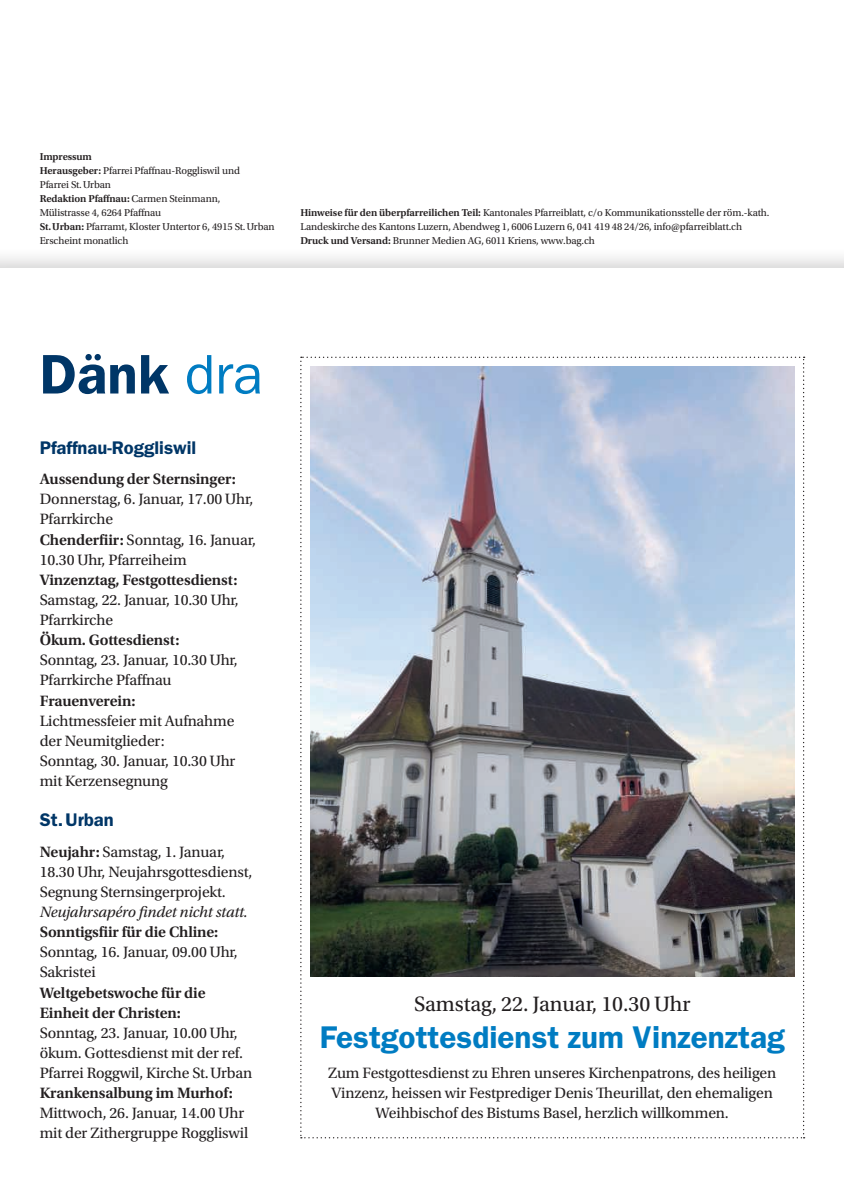
<style>
.page{position:relative;width:844px;height:1191px;background:#fff}
.page>*{position:absolute;margin:0;border:0;box-sizing:border-box;transform-origin:0 0}
.t1{font:600 56px "ITC Franklin Gothic Std";color:#003667}
.t2{font:600 31.5px "ITC Franklin Gothic Std";color:#007cc2}
.t3{font:21.88px "Utopia Std";color:#231f20}
.t4{font:600 18.38px "ITC Franklin Gothic Std";color:#003667}
.t5{font:15.75px/20.1px "Utopia Std";letter-spacing:-.01em;color:#231f20}
.t6{font:600 15.75px/20.1px "Utopia Std";letter-spacing:-.01em;color:#231f20}
.t7{font:italic 15.75px "Utopia Std";letter-spacing:-.01em;color:#231f20}
.t8{font:10.5px/14px "Utopia Std";letter-spacing:-.01em;color:#231f20}
.s1{font-weight:600}
.s2{font-weight:400;color:#007cc2}
</style>
<div class="page">
<div style="left:0;top:246px;width:843px;height:945px;background:#231f20;opacity:.2"></div>
<div style="left:0;top:268px;width:843px;height:923px;background:#fff"></div>
<svg style="left:300px;top:357px;width:504px;height:781px"></svg>
<img style="left:310px;top:366px;width:484px;height:610px">
<p class="t8" style="left:40px;top:150px;width:236px"><span class="s1">Impressum<br>Herausgeber:</span> Pfarrei Pfaffnau-Roggliswil und<br>Pfarrei St.Urban<br><span class="s1">Redaktion Pfaffnau:</span> Carmen Steinmann,<br>Mülistrasse 4, 6264 Pfaffnau<br><span class="s1">St.Urban:</span> Pfarramt, Kloster Untertor 6, 4915 St.Urban<br>Erscheint monatlich</p>
<p class="t8" style="left:300px;top:206px;width:470px"><span class="s1">Hinweise für den überpfarreilichen Teil:</span> Kantonales Pfarreiblatt, c/o Kommunikationsstelle der röm.-kath.<br>Landeskirche des Kantons Luzern, Abendweg 1, 6006 Luzern 6, 041 419 48 24/26, info@pfarreiblatt.ch<br><span class="s1">Druck und Versand:</span> Brunner Medien AG, 6011 Kriens, www.bag.ch</p>
<h1 class="t1" style="left:40px;top:341px;width:225px">Dänk <span class="s2">dra</span></h1>
<p class="t4" style="left:40px;top:437px;width:158px">Pfaffnau-Roggliswil</p>
<p class="t6" style="left:40px;top:469px;width:198px">Aussendung der Sternsinger:</p>
<p class="t5" style="left:40px;top:489px;width:218px">Donnerstag, 6. Januar, 17.00 Uhr,<br>Pfarrkirche<br><span class="s1">Chenderfiir:</span> Sonntag, 16. Januar,<br>10.30 Uhr, Pfarreiheim</p>
<p class="t6" style="left:40px;top:570px;width:199px">Vinzenztag, Festgottesdienst:</p>
<p class="t5" style="left:40px;top:590px;width:200px">Samstag, 22. Januar, 10.30 Uhr,<br>Pfarrkirche</p>
<p class="t6" style="left:40px;top:630px;width:141px">Ökum. Gottesdienst:</p>
<p class="t5" style="left:40px;top:650px;width:200px">Sonntag, 23. Januar, 10.30 Uhr,<br>Pfarrkirche Pfaffnau</p>
<p class="t6" style="left:40px;top:690px;width:97px">Frauenverein:</p>
<p class="t5" style="left:40px;top:711px;width:197px">Lichtmessfeier mit Aufnahme der Neumitglieder:<br>Sonntag, 30. Januar, 10.30 Uhr mit Kerzensegnung</p>
<p class="t4" style="left:40px;top:809px;width:75px">St.Urban</p>
<p class="t5" style="left:40px;top:841px;width:214px"><span class="s1">Neujahr:</span> Samstag, 1. Januar,<br>18.30 Uhr, Neujahrsgottesdienst,<br>Segnung Sternsingerprojekt.</p>
<p class="t7" style="left:40px;top:903px;width:209px">Neujahrsapéro findet nicht statt.</p>
<p class="t6" style="left:40px;top:922px;width:180px">Sonntigsfiir für die Chline:</p>
<p class="t5" style="left:40px;top:942px;width:200px">Sonntag, 16. Januar, 09.00 Uhr,<br>Sakristei</p>
<p class="t6" style="left:40px;top:982px;width:167px">Weltgebetswoche für die<br>Einheit der Christen:</p>
<p class="t5" style="left:40px;top:1023px;width:214px">Sonntag, 23. Januar, 10.00 Uhr, ökum. Gottesdienst mit der ref.<br>Pfarrei Roggwil, Kirche St.Urban</p>
<p class="t6" style="left:40px;top:1083px;width:195px">Krankensalbung im Murhof:</p>
<p class="t5" style="left:40px;top:1103px;width:210px">Mittwoch, 26. Januar, 14.00 Uhr mit der Zithergruppe Roggliswil</p>
<h3 class="t3" style="left:414px;top:992px;width:278px">Samstag, 22. Januar, 10.30 Uhr</h3>
<h2 class="t2" style="left:320px;top:1018px;width:466px">Festgottesdienst zum Vinzenztag</h2>
<p class="t5" style="left:328px;top:1063px;width:449px;text-align:center">Zum Festgottesdienst zu Ehren unseres Kirchenpatrons, des heiligen<br>Vinzenz, heissen wir Festprediger Denis Theurillat, den ehemaligen<br>Weihbischof des Bistums Basel, herzlich willkommen.</p>
</div>
